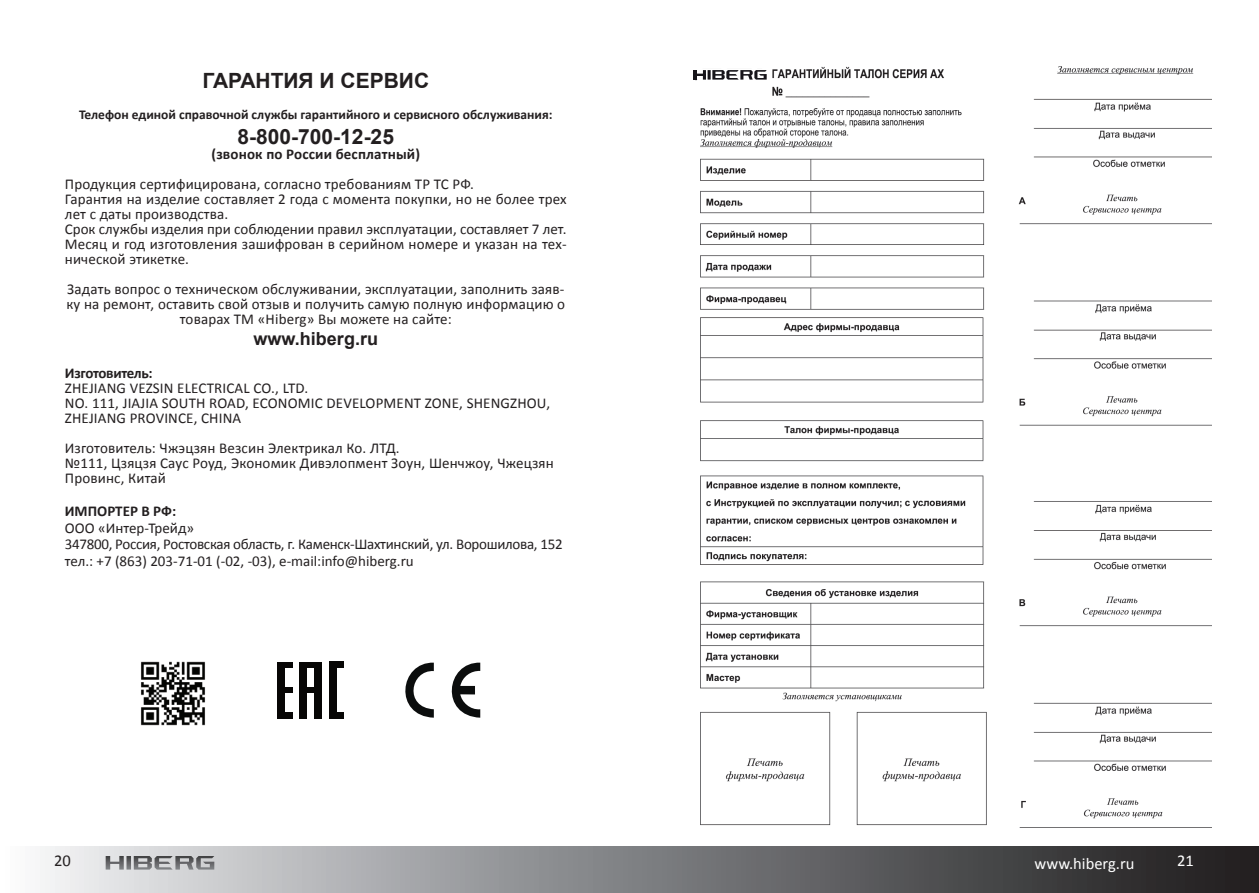
<style>
.page{position:relative;width:1259px;height:893px;background:#fff}
.page>*{position:absolute;margin:0;border:0;box-sizing:border-box;transform-origin:0 0}
.t1{font:700 21px "Arial";color:#231f20}
.t2{font:700 18px "Arial";color:#231f20}
.t3{font:16.5px "Calibri";color:#fff}
.t4{font:16.5px "Calibri";color:#231f20}
.t5{font:15px/15px "Calibri";letter-spacing:.01em;color:#231f20}
.t6{font:15px/16.5px "Calibri";letter-spacing:-.02em;color:#231f20}
.t7{font:700 15px "Calibri";letter-spacing:.005em;color:#231f20}
.t8{font:700 13.5px "Calibri";color:#231f20}
</style>
<div class="page">
<div style="left:0;top:846px;width:1259px;height:47px;background:linear-gradient(to right,#f1f3f6,#171618)"></div>
<svg style="left:106px;top:856px;width:18px;height:14px"></svg>
<svg style="left:126px;top:856px;width:5px;height:14px"></svg>
<svg style="left:134px;top:856px;width:80px;height:14px"></svg>
<svg style="left:405px;top:662px;width:75px;height:56px"></svg>
<div style="left:278px;top:662px;width:7px;height:57px;background:#070605"></div>
<div style="left:278px;top:662px;width:14px;height:6px;background:#070605"></div>
<div style="left:278px;top:687px;width:14px;height:6px;background:#070605"></div>
<div style="left:278px;top:712px;width:14px;height:7px;background:#070605"></div>
<div style="left:300px;top:662px;width:22px;height:6px;background:#070605"></div>
<div style="left:300px;top:687px;width:22px;height:6px;background:#070605"></div>
<div style="left:300px;top:662px;width:7px;height:57px;background:#070605"></div>
<div style="left:315px;top:662px;width:7px;height:57px;background:#070605"></div>
<div style="left:329px;top:662px;width:7px;height:57px;background:#070605"></div>
<div style="left:329px;top:712px;width:15px;height:7px;background:#070605"></div>
<div style="left:329px;top:662px;width:15px;height:6px;background:#070605"></div>
<img style="left:700px;top:67px;width:511px;height:759px">
<div style="left:691px;top:70px;width:76px;height:16px;background:#fff"></div>
<svg style="left:693px;top:70px;width:73px;height:10px"></svg>
<img style="left:141px;top:661px;width:64px;height:65px">
<h1 class="t1" style="left:202px;top:66px;width:228px">ГАРАНТИЯ И СЕРВИС</h1>
<p class="t8" style="left:79px;top:106px;width:475px">Телефон единой справочной службы гарантийного и сервисного обслуживания:</p>
<h1 class="t1" style="left:237px;top:123px;width:158px">8-800-700-12-25</h1>
<p class="t7" style="left:211px;top:144px;width:210px">(звонок по России бесплатный)</p>
<p class="t5" style="left:65px;top:177px;width:503px">Продукция сертифицирована, согласно требованиям ТР ТС РФ.<br>Гарантия на изделие составляет 2 года с момента покупки, но не более трех лет с даты производства.<br>Срок службы изделия при соблюдении правил эксплуатации, составляет 7 лет.<br>Месяц и год изготовления зашифрован в серийном номере и указан на тех&shy;нической этикетке.</p>
<p class="t5" style="left:67px;top:282px;width:500px;text-align:center">Задать вопрос о техническом обслуживании, эксплуатации, заполнить заяв&shy;ку на ремонт, оставить свой отзыв и получить самую полную информацию о товарах ТМ «Hiberg» Вы можете на сайте:</p>
<p class="t2" style="left:254px;top:327px;width:126px">www.hiberg.ru</p>
<p class="t7" style="left:65px;top:363px;width:89px">Изготовитель:</p>
<p class="t5" style="left:65px;top:381px;width:487px">ZHEJIANG VEZSIN ELECTRICAL CO., LTD.<br>NO. 111, JIAJIA SOUTH ROAD, ECONOMIC DEVELOPMENT ZONE, SHENGZHOU,<br>ZHEJIANG PROVINCE, CHINA</p>
<p class="t5" style="left:65px;top:441px;width:490px">Изготовитель: Чжэцзян Везсин Электрикал Ко. ЛТД.<br>№111, Цзяцзя Саус Роуд, Экономик Дивэлопмент Зоун, Шенчжоу, Чжецзян<br>Провинс, Китай</p>
<p class="t7" style="left:65px;top:501px;width:51px">ИМПОРТЕР</p>
<p class="t7" style="left:141px;top:501px;width:36px">В РФ:</p>
<p class="t6" style="left:65px;top:519px;width:499px">ООО «Интер-Трейд»<br>347800, Россия, Ростовская область, г. Каменск-Шахтинский, ул. Ворошилова, 152 тел.: +7 (863) 203-71-01 (-02, -03), e-mail:info@hiberg.ru</p>
<p class="t4" style="left:54px;top:850px;width:18px">20</p>
<p class="t3" style="left:1034px;top:853px;width:101px">www.hiberg.ru</p>
<p class="t3" style="left:1177px;top:850px;width:18px">21</p>
</div>
